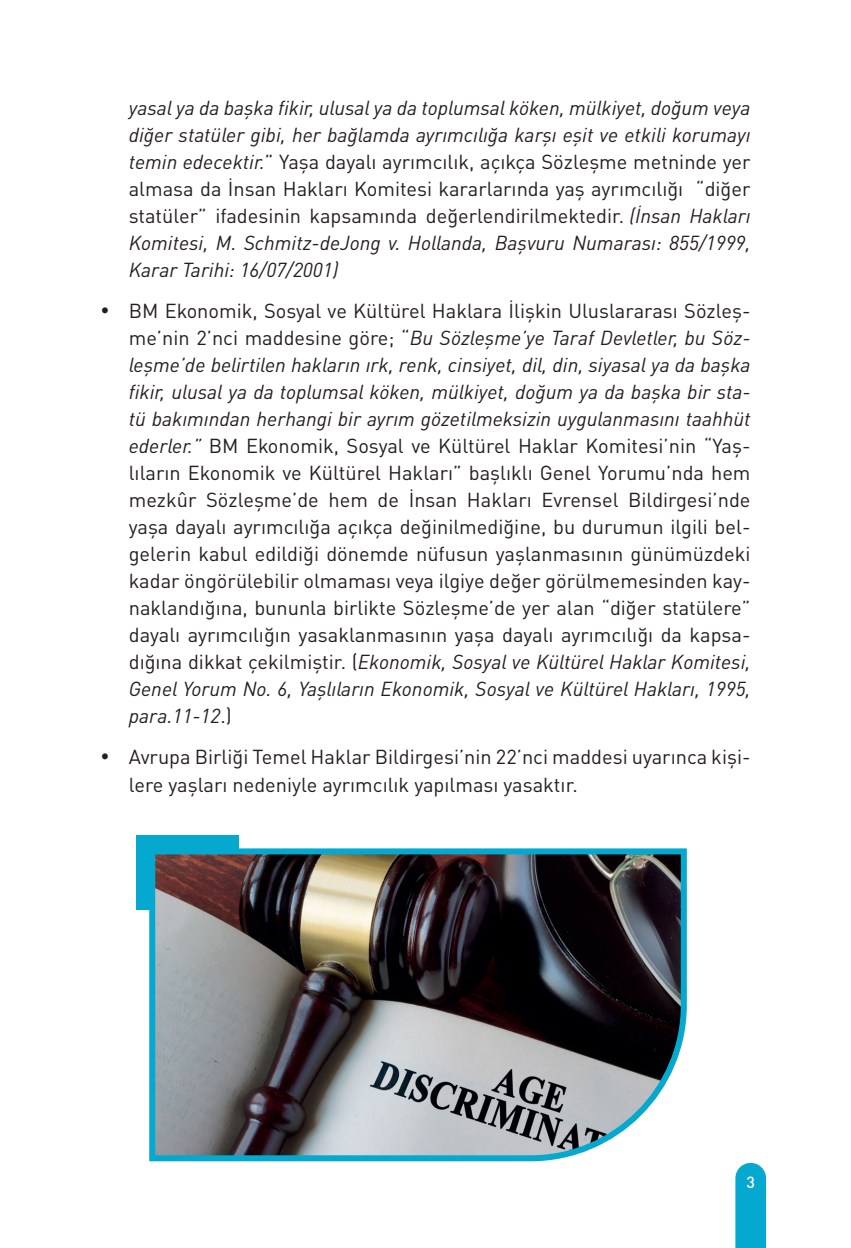
<style>
.page{position:relative;width:851px;height:1248px;background:#fff}
.page>*{position:absolute;margin:0;border:0;box-sizing:border-box;transform-origin:0 0}
.t1{font:20px/27px "DIN Pro";color:#231f20;text-align:justify}
.t2{font:italic 20px/27px "DIN Pro";color:#231f20;text-align:justify}
.t3{font:500 16px "DIN Pro";color:#fff}
.s1{font-style:normal}
.s2{font-style:italic}
</style>
<div class="page">
<div style="left:136px;top:834px;width:102px;height:75px;background:#05a8ce"></div>
<img style="left:146px;top:845px;width:541px;height:317px">
<svg style="left:735px;top:1162px;width:30px;height:85px;background:#13add0"></svg>
<p class="t2" style="left:129px;top:92px;width:623px">yasal ya da başka fikir, ulusal ya da toplumsal köken, mülkiyet, doğum veya diğer statüler gibi, her bağlamda ayrımcılığa karşı eşit ve etkili korumayı temin edecektir.<span class="s1">” Yaşa dayalı ayrımcılık, açıkça Sözleşme metninde yer almasa da İnsan Hakları Komitesi kararlarında yaş ayrımcılığı “diğer statüler” ifadesinin kapsamında değerlendirilmektedir.</span> (İnsan Hakları Komitesi, M. Schmitz-deJong v. Hollanda, Başvuru Numarası: 855/1999, Karar Tarihi: 16/07/2001)</p>
<p class="t1" style="left:129px;top:295px;width:623px;text-indent:-28px">• BM Ekonomik, Sosyal ve Kültürel Haklara İlişkin Uluslararası Sözleş&shy;me’nin 2’nci maddesine göre; “<span class="s2">Bu Sözleşme’ye Taraf Devletler, bu Söz&shy;leşme’de belirtilen hakların ırk, renk, cinsiyet, dil, din, siyasal ya da başka fikir, ulusal ya da toplumsal köken, mülkiyet, doğum ya da başka bir sta&shy;tü bakımından herhangi bir ayrım gözetilmeksizin uygulanmasını taahhüt ederler.”</span> BM Ekonomik, Sosyal ve Kültürel Haklar Komitesi’nin “Yaş&shy;lıların Ekonomik ve Kültürel Hakları” başlıklı Genel Yorumu’nda hem mezkûr Sözleşme’de hem de İnsan Hakları Evrensel Bildirgesi’nde yaşa dayalı ayrımcılığa açıkça değinilmediğine, bu durumun ilgili bel&shy;gelerin kabul edildiği dönemde nüfusun yaşlanmasının günümüzdeki kadar öngörülebilir olmaması veya ilgiye değer görülmemesinden kay&shy;naklandığına, bununla birlikte Sözleşme’de yer alan “diğer statülere” dayalı ayrımcılığın yasaklanmasının yaşa dayalı ayrımcılığı da kapsa&shy;dığına dikkat çekilmiştir. (<span class="s2">Ekonomik, Sosyal ve Kültürel Haklar Komitesi, Genel Yorum No. 6, Yaşlıların Ekonomik, Sosyal ve Kültürel Hakları, 1995, para.11-12</span>.)</p>
<p class="t1" style="left:129px;top:741px;width:623px;line-height:28px;text-indent:-28px">• Avrupa Birliği Temel Haklar Bildirgesi’nin 22’nci maddesi uyarınca kişi&shy;lere yaşları nedeniyle ayrımcılık yapılması yasaktır.</p>
<p class="t3" style="left:746px;top:1169px;width:10px">3</p>
</div>
